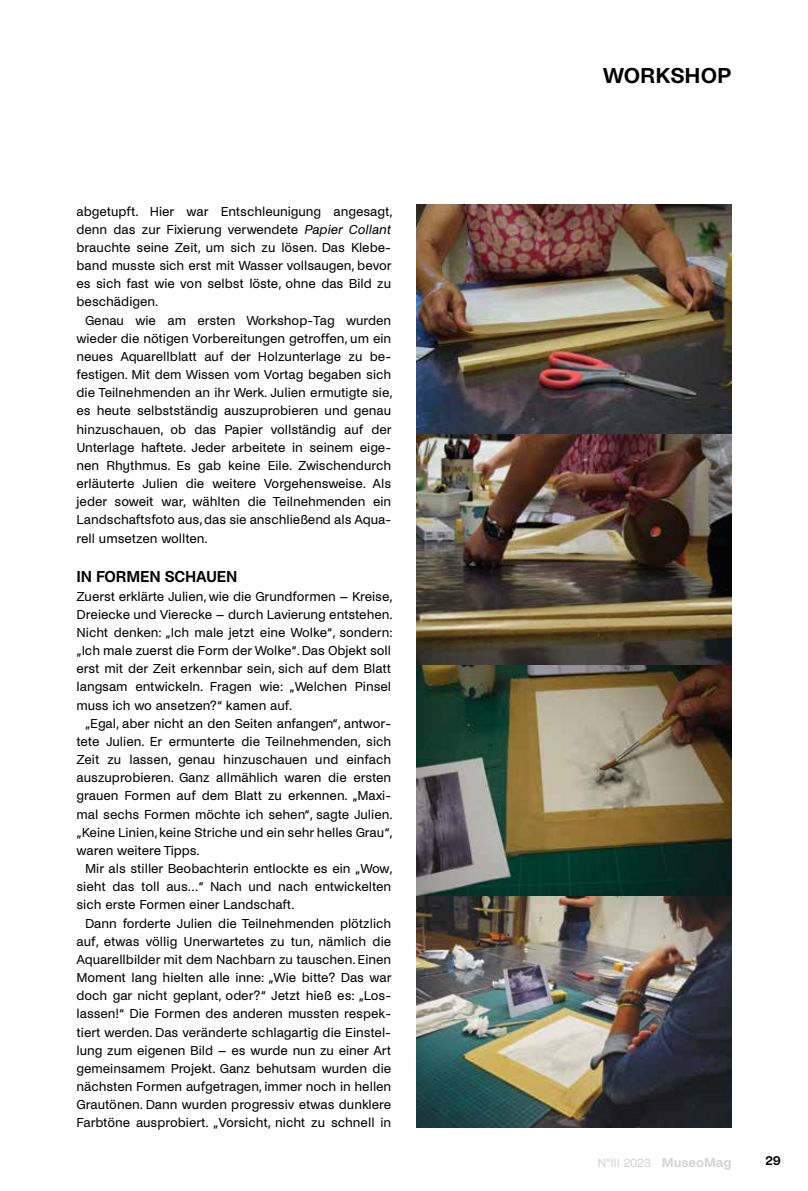
<style>
.page{position:relative;width:808px;height:1191px;background:#fff}
.page>*{position:absolute;margin:0;border:0;box-sizing:border-box;transform-origin:0 0}
.t1{font:600 22.5px "Noi Grotesk";color:#000}
.t2{font:600 16.5px "Noi Grotesk";letter-spacing:-.01em;color:#000;scale:.95 1}
.t3{font:13.5px/18.1px "Noi Grotesk";color:#000;text-align:justify}
.t4{font:600 13.5px "Noi Grotesk";color:#000}
.t5{font:12.75px "Noi Grotesk";letter-spacing:-.02em;color:#d1d3d4}
.s1{font-style:italic}
.s2{font-weight:600;font-size:13.5px}
</style>
<div class="page">
<img style="left:417px;top:204px;width:314px;height:923px">
<p class="t3" style="left:77px;top:202px;width:318px">abgetupft. Hier war Entschleunigung angesagt, denn das zur Fixierung verwendete <span class="s1">Papier Collant </span>brauchte seine Zeit, um sich zu lösen. Das Klebe&shy;band musste sich erst mit Wasser vollsaugen, bevor es sich fast wie von selbst löste, ohne das Bild zu beschädigen.</p>
<p class="t3" style="left:77px;top:311px;width:318px;text-indent:9px">Genau wie am ersten Workshop-Tag wurden wieder die nötigen Vorbereitungen getroffen, um ein neues Aquarellblatt auf der Holzunterlage zu be&shy;festigen. Mit dem Wissen vom Vortag begaben sich die Teilnehmenden an ihr Werk. Julien ermutigte sie, es heute selbstständig auszuprobieren und genau hinzuschauen, ob das Papier vollständig auf der Unterlage haftete. Jeder arbeitete in seinem eige&shy;nen Rhythmus. Es gab keine Eile. Zwischendurch erläuterte Julien die weitere Vorgehensweise. Als jeder soweit war, wählten die Teilnehmenden ein Landschaftsfoto aus, das sie anschließend als Aqua&shy;rell umsetzen wollten.</p>
<p class="t2" style="left:77px;top:567px;width:171px">IN FORMEN SCHAUEN</p>
<p class="t3" style="left:77px;top:587px;width:318px">Zuerst erklärte Julien, wie die Grundformen – Kreise, Dreiecke und Vierecke – durch Lavierung entstehen.<br>Nicht denken: „Ich male jetzt eine Wolke“, sondern: „Ich male zuerst die Form der Wolke“. Das Objekt soll erst mit der Zeit erkennbar sein, sich auf dem Blatt langsam entwickeln. Fragen wie: „Welchen Pinsel muss ich wo ansetzen?“ kamen auf.</p>
<p class="t3" style="left:77px;top:714px;width:318px;text-indent:9px">„Egal, aber nicht an den Seiten anfangen“, antwor&shy;tete Julien. Er ermunterte die Teilnehmenden, sich Zeit zu lassen, genau hinzuschauen und einfach auszuprobieren. Ganz allmählich waren die ersten grauen Formen auf dem Blatt zu erkennen. „Maxi&shy;mal sechs Formen möchte ich sehen“, sagte Julien. „Keine Linien, keine Striche und ein sehr helles Grau“, waren weitere Tipps.</p>
<p class="t3" style="left:77px;top:860px;width:318px;text-indent:9px">Mir als stiller Beobachterin entlockte es ein „Wow, sieht das toll aus…“ Nach und nach entwickelten sich erste Formen einer Landschaft.</p>
<p class="t3" style="left:77px;top:914px;width:317px;text-indent:9px">Dann forderte Julien die Teilnehmenden plötzlich auf, etwas völlig Unerwartetes zu tun, nämlich die Aquarellbilder mit dem Nachbarn zu tauschen. Einen Moment lang hielten alle inne: „Wie bitte? Das war doch gar nicht geplant, oder?“ Jetzt hieß es: „Los&shy;lassen!“ Die Formen des anderen mussten respek&shy;tiert werden. Das veränderte schlagartig die Einstel&shy;lung zum eigenen Bild – es wurde nun zu einer Art gemeinsamem Projekt. Ganz behutsam wurden die nächsten Formen aufgetragen, immer noch in hellen Grautönen. Dann wurden progressiv etwas dunklere Farbtöne ausprobiert. „Vorsicht, nicht zu schnell in</p>
<h1 class="t1" style="left:603px;top:63px;width:130px">WORKSHOP</h1>
<p class="t5" style="left:598px;top:1155px;width:135px">N°III 2023 <span class="s2">MuseoMag</span></p>
<p class="t4" style="left:765px;top:1152px;width:17px">29</p>
</div>
